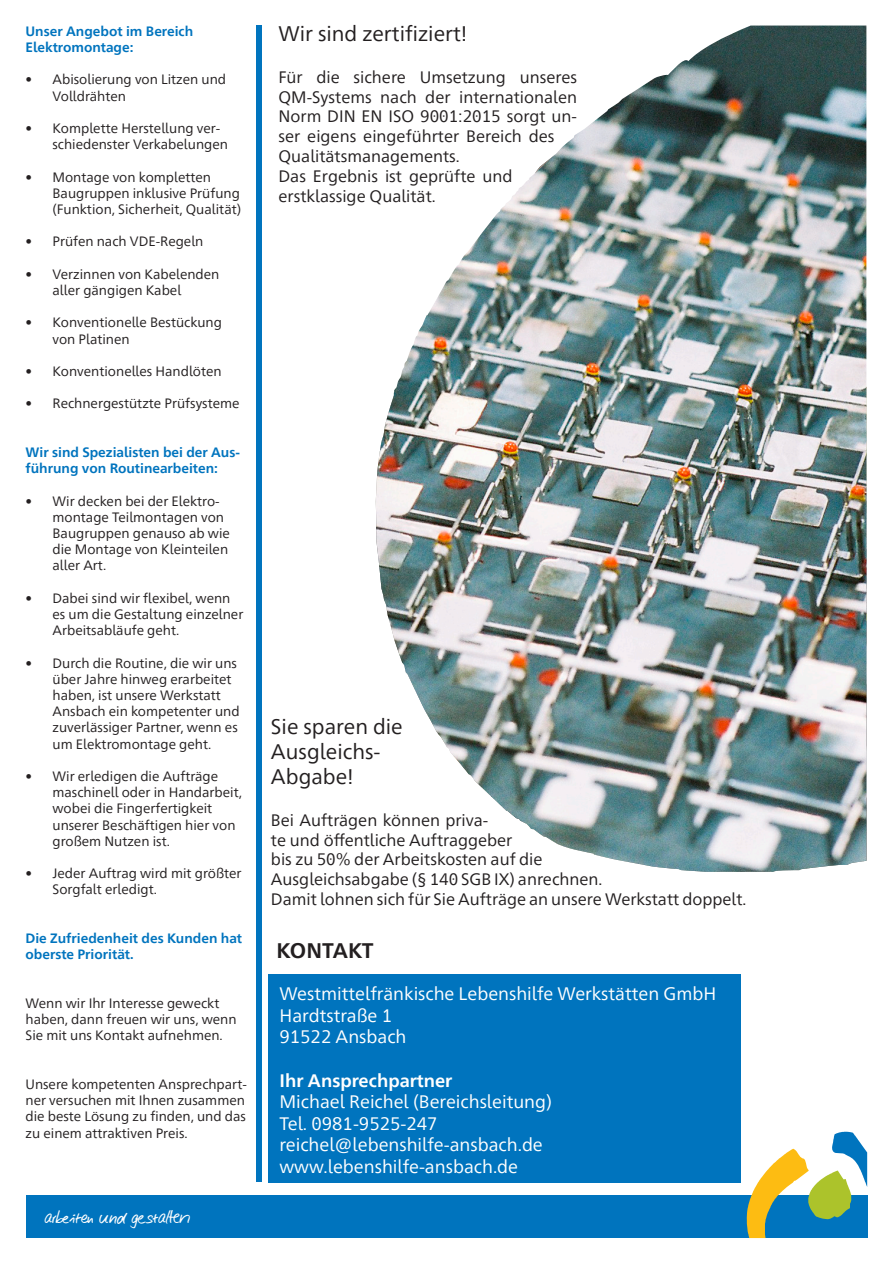
<style>
.page{position:relative;width:893px;height:1263px;background:#fff}
.page>*{position:absolute;margin:0;border:0;box-sizing:border-box;transform-origin:0 0}
.t1{font:21px/25.2px "Frutiger Neue 1450 Pro";color:#231f20}
.t2{font:21px "Nifty Script";color:#fff}
.t3{font:700 21px "Frutiger Neue 1450 Pro";letter-spacing:-.01em;color:#231f20}
.t4{font:18px/21.6px "Frutiger Neue 1450 Pro";color:#fff}
.t5{font:700 18px "Frutiger Neue 1450 Pro";color:#fff}
.t6{font:16.5px/19.8px "Frutiger Neue 1450 Pro";color:#231f20}
.t7{font:13.5px/16.2px "Frutiger Neue 1450 Pro";color:#231f20}
.t8{font:700 13.5px/16.2px "Frutiger Neue 1450 Pro";color:#0074be}
</style>
<div class="page">
<img style="left:849px;top:387px;width:17px;height:477px">
<img style="left:376px;top:26px;width:473px;height:846px">
<div style="left:268px;top:974px;width:472px;height:208px;background:#0074be"></div>
<div style="left:256px;top:26px;width:5px;height:1156px;background:#0074be"></div>
<div style="left:26px;top:1195px;width:842px;height:43px;background:#0074be"></div>
<svg style="left:747px;top:1132px;width:120px;height:106px"></svg>
<img style="left:534px;top:154px;width:22px;height:20px">
<p class="t8" style="left:26px;top:22px;width:169px">Unser Angebot im Bereich<br>Elektromontage:</p>
<p class="t7" style="left:53px;top:71px;width:175px;text-indent:-27px">• Abisolierung von Litzen und<br>Volldrähten</p>
<p class="t7" style="left:53px;top:119px;width:177px;text-indent:-27px">• Komplette Herstellung ver&shy;schiedenster Verkabelungen</p>
<p class="t7" style="left:53px;top:168px;width:190px;text-indent:-27px">• Montage von kompletten<br>Baugruppen inklusive Prüfung (Funktion, Sicherheit, Qualität)</p>
<p class="t7" style="left:26px;top:233px;width:179px">• Prüfen nach VDE-Regeln</p>
<p class="t7" style="left:53px;top:265px;width:168px;text-indent:-27px">• Verzinnen von Kabelenden aller gängigen Kabel</p>
<p class="t7" style="left:53px;top:314px;width:171px;text-indent:-27px">• Konventionelle Bestückung von Platinen</p>
<p class="t7" style="left:26px;top:362px;width:198px">• Konventionelles Handlöten</p>
<p class="t7" style="left:26px;top:395px;width:216px">• Rechnergestützte Prüfsysteme</p>
<p class="t8" style="left:26px;top:443px;width:216px">Wir sind Spezialisten bei der Aus&shy;führung von Routinearbeiten:</p>
<p class="t7" style="left:53px;top:492px;width:179px;text-indent:-27px">• Wir decken bei der Elektro&shy;montage Teilmontagen von<br>Baugruppen genauso ab wie die Montage von Kleinteilen aller Art.</p>
<p class="t7" style="left:53px;top:589px;width:192px;text-indent:-27px">• Dabei sind wir flexibel, wenn es um die Gestaltung einzelner<br>Arbeitsabläufe geht.</p>
<p class="t7" style="left:53px;top:654px;width:189px;text-indent:-27px">• Durch die Routine, die wir uns über Jahre hinweg erarbeitet haben, ist unsere Werkstatt<br>Ansbach ein kompetenter und zuverlässiger Partner, wenn es um Elektromontage geht.</p>
<p class="t7" style="left:53px;top:767px;width:191px;text-indent:-27px">• Wir erledigen die Aufträge maschinell oder in Handarbeit, wobei die Fingerfertigkeit unserer Beschäftigen hier von großem Nutzen ist.</p>
<p class="t7" style="left:53px;top:864px;width:191px;text-indent:-27px">• Jeder Auftrag wird mit größter<br>Sorgfalt erledigt.</p>
<p class="t8" style="left:26px;top:929px;width:218px">Die Zufriedenheit des Kunden hat oberste Priorität.</p>
<p class="t7" style="left:26px;top:994px;width:213px">Wenn wir Ihr Interesse geweckt haben, dann freuen wir uns, wenn<br>Sie mit uns Kontakt aufnehmen.</p>
<p class="t7" style="left:26px;top:1075px;width:223px">Unsere kompetenten Ansprechpart&shy;ner versuchen mit Ihnen zusammen die beste Lösung zu finden, und das zu einem attraktiven Preis.</p>
<h1 class="t2" style="left:45px;top:1200px;width:147px">arbeiten und gestalten</h1>
<h1 class="t1" style="left:279px;top:20px;width:190px">Wir sind zertifiziert!</h1>
<p class="t6" style="left:279px;top:66px;width:300px">Für die sichere Umsetzung unseres<br>QM-Systems nach der internationalen<br>Norm DIN EN ISO 9001:2015 sorgt un&shy;ser eigens eingeführter Bereich des<br>Qualitätsmanagements.<br>Das Ergebnis ist geprüfte und erstklassige Qualität.</p>
<h1 class="t1" style="left:271px;top:712px;width:133px">Sie sparen die<br>Ausgleichs-<br>Abgabe!</h1>
<p class="t6" style="left:271px;top:809px;width:477px">Bei Aufträgen können priva-<br>te und öffentliche Auftraggeber<br>bis zu 50% der Arbeitskosten auf die<br>Ausgleichsabgabe (§ 140 SGB IX) anrechnen.<br>Damit lohnen sich für Sie Aufträge an unsere Werkstatt doppelt.</p>
<h1 class="t3" style="left:276px;top:936px;width:99px">KONTAKT</h1>
<h2 class="t4" style="left:279px;top:982px;width:438px">Westmittelfränkische Lebenshilfe Werkstätten GmbH<br>Hardtstraße 1<br>91522 Ansbach</h2>
<h2 class="t5" style="left:279px;top:1067px;width:174px">Ihr Ansprechpartner</h2>
<h2 class="t4" style="left:279px;top:1090px;width:274px">Michael Reichel (Bereichsleitung)<br>Tel. 0981-9525-247 reichel@lebenshilfe-ansbach.de www.lebenshilfe-ansbach.de</h2>
</div>
